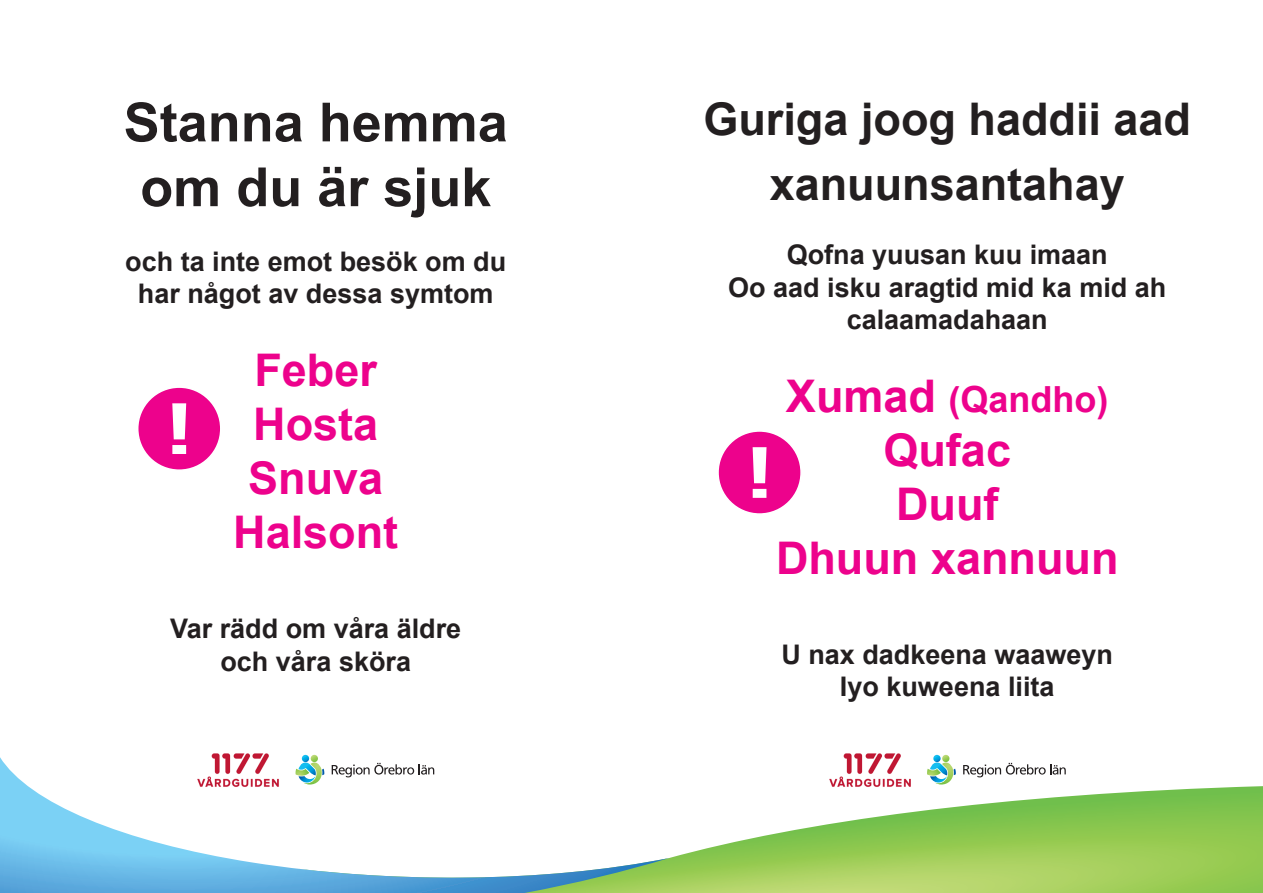
<style>
.page{position:relative;width:1263px;height:893px;background:#fff}
.page>*{position:absolute;margin:0;border:0;box-sizing:border-box;transform-origin:0 0}
.t1{font:700 54px "Arial";color:#231f20}
.t2{font:700 45px "Arial";color:#ed028c}
.t3{font:700 45px/64.8px "Arial";color:#231f20;text-align:center}
.t4{font:700 36px "Arial";color:#ed028c}
.t5{font:700 27px/32.4px "Arial";color:#231f20;text-align:center}
.s1{font-size:45px}
</style>
<div class="page">
<svg style="left:669px;top:786px;width:594px;height:107px"></svg>
<svg style="left:0;top:757px;width:669px;height:136px"></svg>
<svg style="left:332px;top:763px;width:102px;height:14px"></svg>
<svg style="left:296px;top:755px;width:28px;height:29px"></svg>
<img style="left:197px;top:753px;width:82px;height:35px">
<svg style="left:963px;top:763px;width:103px;height:14px"></svg>
<svg style="left:927px;top:755px;width:29px;height:29px"></svg>
<img style="left:829px;top:753px;width:81px;height:35px">
<div style="left:717px;top:430px;width:85px;height:85px;background:#ed028c;border:2px solid #fff;border-radius:50%"></div>
<svg style="left:753px;top:447px;width:13px;height:51px"></svg>
<div style="left:137px;top:386px;width:85px;height:85px;background:#ed028c;border:2px solid #fff;border-radius:50%"></div>
<svg style="left:172px;top:403px;width:14px;height:51px"></svg>
<p class="t1" style="left:124px;top:87px;width:386px">Stanna hemma</p>
<p class="t1" style="left:140px;top:152px;width:353px">om du är sjuk</p>
<p class="t5" style="left:125px;top:246px;width:383px">och ta inte emot besök om du</p>
<p class="t5" style="left:138px;top:279px;width:357px">har något av dessa symtom</p>
<p class="t2" style="left:254px;top:341px;width:124px">Feber</p>
<p class="t2" style="left:253px;top:395px;width:127px">Hosta</p>
<p class="t2" style="left:248px;top:449px;width:137px">Snuva</p>
<p class="t2" style="left:233px;top:503px;width:167px">Halsont</p>
<p class="t5" style="left:170px;top:613px;width:293px">Var rädd om våra äldre</p>
<p class="t5" style="left:220px;top:646px;width:192px">och våra sköra</p>
<p class="t3" style="left:703px;top:88px;width:489px">Guriga joog haddii aad xanuunsantahay</p>
<p class="t5" style="left:787px;top:240px;width:323px">Qofna yuusan kuu imaan</p>
<p class="t5" style="left:728px;top:272px;width:440px">Oo aad isku aragtid mid ka mid ah calaamadahaan</p>
<p class="t4" style="left:786px;top:376px;width:324px"><span class="s1">Xumad</span> (Qandho)</p>
<p class="t2" style="left:883px;top:421px;width:129px">Qufac</p>
<p class="t2" style="left:896px;top:475px;width:104px">Duuf</p>
<p class="t2" style="left:776px;top:529px;width:344px">Dhuun xannuun</p>
<p class="t5" style="left:781px;top:639px;width:333px">U nax dadkeena waaweyn</p>
<p class="t5" style="left:840px;top:672px;width:216px">Iyo kuweena liita</p>
</div>
